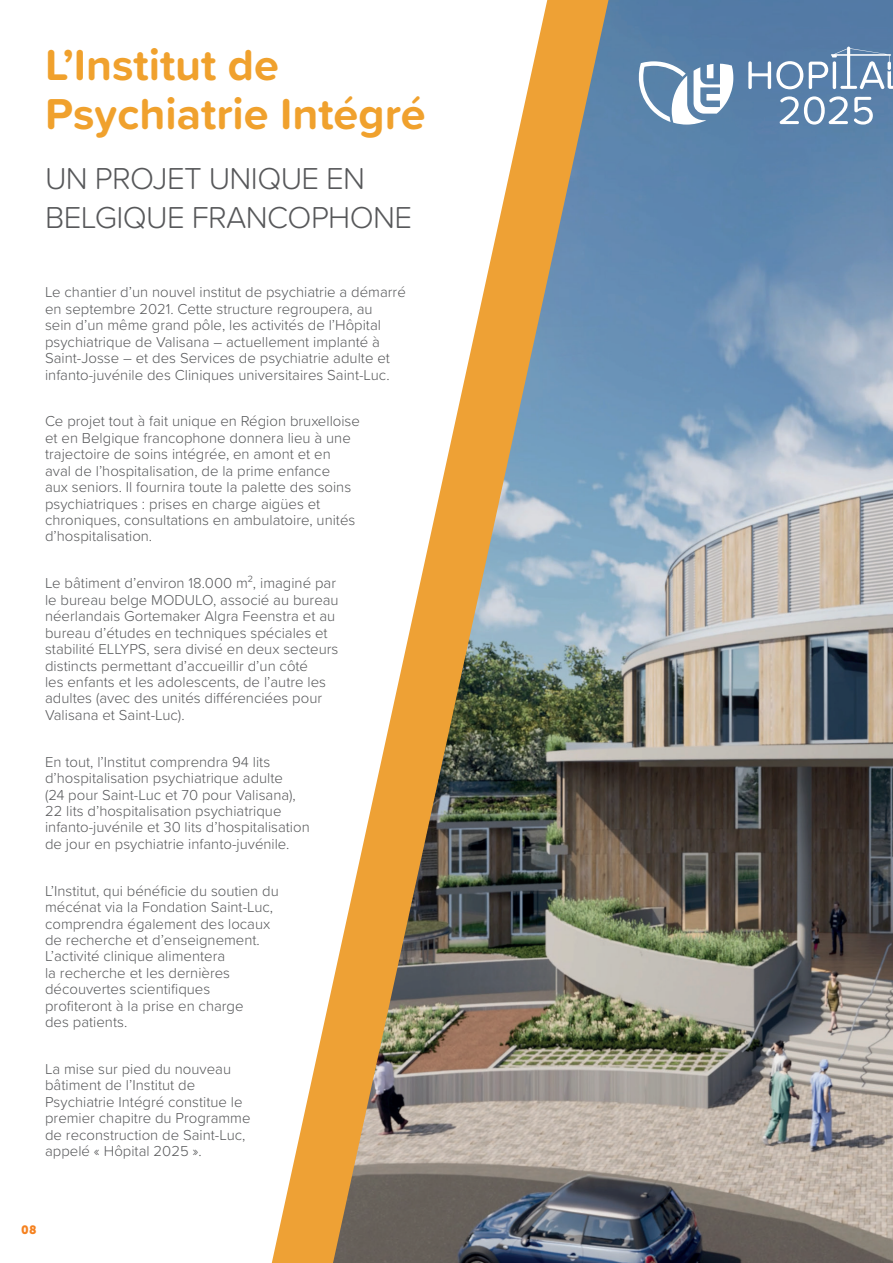
<style>
.page{position:relative;width:893px;height:1263px;background:#fff}
.page>*{position:absolute;margin:0;border:0;box-sizing:border-box;transform-origin:0 0}
.t1{font:700 44.85px/49.3px "Proxima Soft";color:#f0a12d}
.t2{font:300 31.35px/38.8px "Proxima Soft";letter-spacing:-.02em;color:#57585a}
.t3{font:300 15px/16.5px "Proxima Soft";color:#57585a}
.t4{font:12px "Museo Sans 900";color:#f58220}
</style>
<div class="page">
<img style="left:667px;top:0;width:226px;height:1263px">
<img style="left:271px;top:0;width:396px;height:1263px">
<svg style="left:748px;top:61px;width:55px;height:28px"></svg>
<svg style="left:780px;top:96px;width:68px;height:29px"></svg>
<svg style="left:854px;top:97px;width:19px;height:28px"></svg>
<svg style="left:809px;top:47px;width:84px;height:42px"></svg>
<svg style="left:636px;top:61px;width:97px;height:64px"></svg>
<h1 class="t1" style="left:45px;top:38px;width:382px">L’Institut de<br>Psychiatrie Intégré</h1>
<h2 class="t2" style="left:45px;top:158px;width:369px">UN PROJET UNIQUE EN<br>BELGIQUE FRANCOPHONE</h2>
<p class="t3" style="left:45px;top:283px;width:362px">Le chantier d’un nouvel institut de psychiatrie a démarré en septembre 2021. Cette structure regroupera, au<br>sein d’un même grand pôle, les activités de l’Hôpital psychiatrique de Valisana – actuellement implanté à Saint-Josse – et des Services de psychiatrie adulte et infanto-juvénile des Cliniques universitaires Saint-Luc.</p>
<p class="t3" style="left:45px;top:412px;width:316px">Ce projet tout à fait unique en Région bruxelloise et en Belgique francophone donnera lieu à une trajectoire de soins intégrée, en amont et en aval de l’hospitalisation, de la prime enfance<br>aux seniors. Il fournira toute la palette des soins psychiatriques : prises en charge aigües et chroniques, consultations en ambulatoire, unités d’hospitalisation.</p>
<p class="t3" style="left:45px;top:574px;width:295px">Le bâtiment d’environ 18.000 m², imaginé par le bureau belge MODULO, associé au bureau néerlandais Gortemaker Algra Feenstra et au bureau d’études en techniques spéciales et stabilité ELLYPS, sera divisé en deux secteurs distincts permettant d’accueillir d’un côté<br>les enfants et les adolescents, de l’autre les adultes (avec des unités différenciées pour Valisana et Saint-Luc).</p>
<p class="t3" style="left:45px;top:752px;width:266px">En tout, l’Institut comprendra 94 lits d’hospitalisation psychiatrique adulte<br>(24 pour Saint-Luc et 70 pour Valisana), 22 lits d’hospitalisation psychiatrique infanto-juvénile et 30 lits d’hospitalisation de jour en psychiatrie infanto-juvénile.</p>
<p class="t3" style="left:45px;top:881px;width:235px">L’Institut, qui bénéficie du soutien du mécénat via la Fondation Saint-Luc, comprendra également des locaux de recherche et d’enseignement.<br>L’activité clinique alimentera<br>la recherche et les dernières découvertes scientifiques profiteront à la prise en charge<br>des patients.</p>
<p class="t3" style="left:45px;top:1060px;width:207px">La mise sur pied du nouveau bâtiment de l’Institut de<br>Psychiatrie Intégré constitue le premier chapitre du Programme de reconstruction de Saint-Luc, appelé « Hôpital 2025 ».</p>
<p class="t4" style="left:21px;top:1223px;width:17px">08</p>
</div>
